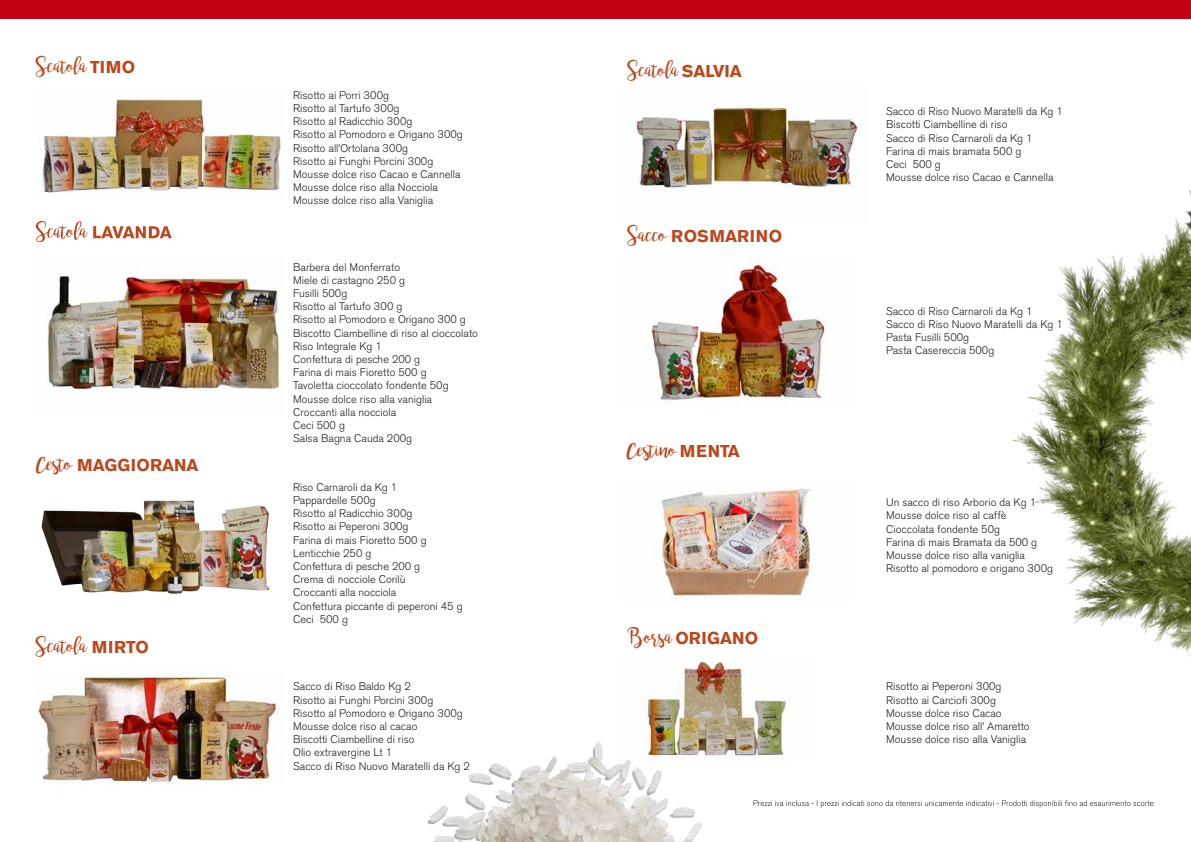
<style>
.page{position:relative;width:1191px;height:842px;background:#fff}
.page>*{position:absolute;margin:0;border:0;box-sizing:border-box;transform-origin:0 0}
.t1{font:20px "bromello";color:#bd481c}
.t2{font:700 17px "Akzidenz Grotesk BE";color:#bd481c}
.t3{font:700 17px "Akzidenz Grotesk BE";letter-spacing:.02em;color:#bd481c}
.t4{font:300 11px/13.2px "Akzidenz Grotesk BE";color:#1d1d1b}
.s1{font-family:"Akzidenz Grotesk BE";font-weight:700;font-size:17px}
.s2{font-family:"bromello";font-weight:400;font-size:20px}
</style>
<div class="page">
<img style="left:427px;top:742px;width:275px;height:100px">
<img style="left:1012px;top:190px;width:179px;height:466px">
<img style="left:40px;top:99px;width:242px;height:94px">
<img style="left:630px;top:107px;width:231px;height:81px">
<img style="left:619px;top:661px;width:170px;height:100px">
<img style="left:651px;top:262px;width:174px;height:143px">
<img style="left:38px;top:671px;width:239px;height:113px">
<img style="left:41px;top:500px;width:229px;height:94px">
<img style="left:47px;top:275px;width:233px;height:119px">
<svg style="left:36px;top:221px;width:136px;height:21px"></svg>
<div style="left:0;top:0;width:1191px;height:19px;background:#c20112"></div>
<img style="left:659px;top:488px;width:154px;height:109px">
<svg style="left:753px;top:800px;width:400px;height:8px"></svg>
<h1 class="t1" style="left:36px;top:54px;width:101px">Scatola <span class="s1">TIMO</span></h1>
<h1 class="t1" style="left:627px;top:57px;width:116px">Scatola <span class="s1">SALVIA</span></h1>
<h2 class="t2" style="left:36px;top:456px;width:164px"><span class="s2">Cesto</span> MAGGIORANA</h2>
<p class="t4" style="left:293px;top:89px;width:171px">Risotto ai Porri 300g<br>Risotto al Tartufo 300g<br>Risotto al Radicchio 300g<br>Risotto al Pomodoro e Origano 300g<br>Risotto all’Ortolana 300g<br>Risotto ai Funghi Porcini 300g<br>Mousse dolce riso Cacao e Cannella<br>Mousse dolce riso alla Nocciola<br>Mousse dolce riso alla Vaniglia</p>
<p class="t4" style="left:293px;top:260px;width:186px">Barbera del Monferrato<br>Miele di castagno 250 g<br>Fusilli 500g<br>Risotto al Tartufo 300 g<br>Risotto al Pomodoro e Origano 300 g<br>Biscotto Ciambelline di riso al cioccolato<br>Riso Integrale Kg 1<br>Confettura di pesche 200 g<br>Farina di mais Fioretto 500 g<br>Tavoletta cioccolato fondente 50g<br>Mousse dolce riso alla vaniglia<br>Croccanti alla nocciola<br>Ceci 500 g<br>Salsa Bagna Cauda 200g</p>
<h2 class="t3" style="left:627px;top:226px;width:156px"><span class="s2">Sacco</span> ROSMARINO</h2>
<h1 class="t1" style="left:626px;top:437px;width:115px">Cestino <span class="s1">MENTA</span></h1>
<p class="t4" style="left:293px;top:481px;width:171px">Riso Carnaroli da Kg 1<br>Pappardelle 500g<br>Risotto al Radicchio 300g<br>Risotto ai Peperoni 300g<br>Farina di mais Fioretto 500 g<br>Lenticchie 250 g<br>Confettura di pesche 200 g<br>Crema di nocciole Corilù<br>Croccanti alla nocciola<br>Confettura piccante di peperoni 45 g<br>Ceci 500 g</p>
<h1 class="t1" style="left:36px;top:634px;width:115px">Scatola <span class="s1">MIRTO</span></h1>
<h2 class="t2" style="left:627px;top:629px;width:132px"><span class="s2">Borsa</span> ORIGANO</h2>
<p class="t4" style="left:293px;top:680px;width:178px">Sacco di Riso Baldo Kg 2<br>Risotto ai Funghi Porcini 300g<br>Risotto al Pomodoro e Origano 300g<br>Mousse dolce riso al cacao<br>Biscotti Ciambelline di riso<br>Olio extravergine Lt 1<br>Sacco di Riso Nuovo Maratelli da Kg 2</p>
<p class="t4" style="left:886px;top:105px;width:178px">Sacco di Riso Nuovo Maratelli da Kg 1<br>Biscotti Ciambelline di riso<br>Sacco di Riso Carnaroli da Kg 1<br>Farina di mais bramata 500 g<br>Ceci 500 g<br>Mousse dolce riso Cacao e Cannella</p>
<p class="t4" style="left:886px;top:304px;width:178px">Sacco di Riso Carnaroli da Kg 1<br>Sacco di Riso Nuovo Maratelli da Kg 1<br>Pasta Fusilli 500g<br>Pasta Casereccia 500g</p>
<p class="t4" style="left:886px;top:496px;width:168px">Un sacco di riso Arborio da Kg 1<br>Mousse dolce riso al caffè<br>Cioccolata fondente 50g<br>Farina di mais Bramata da 500 g<br>Mousse dolce riso alla vaniglia<br>Risotto al pomodoro e origano 300g</p>
<p class="t4" style="left:886px;top:680px;width:145px">Risotto ai Peperoni 300g<br>Risotto ai Carciofi 300g<br>Mousse dolce riso Cacao<br>Mousse dolce riso all’ Amaretto<br>Mousse dolce riso alla Vaniglia</p>
</div>
